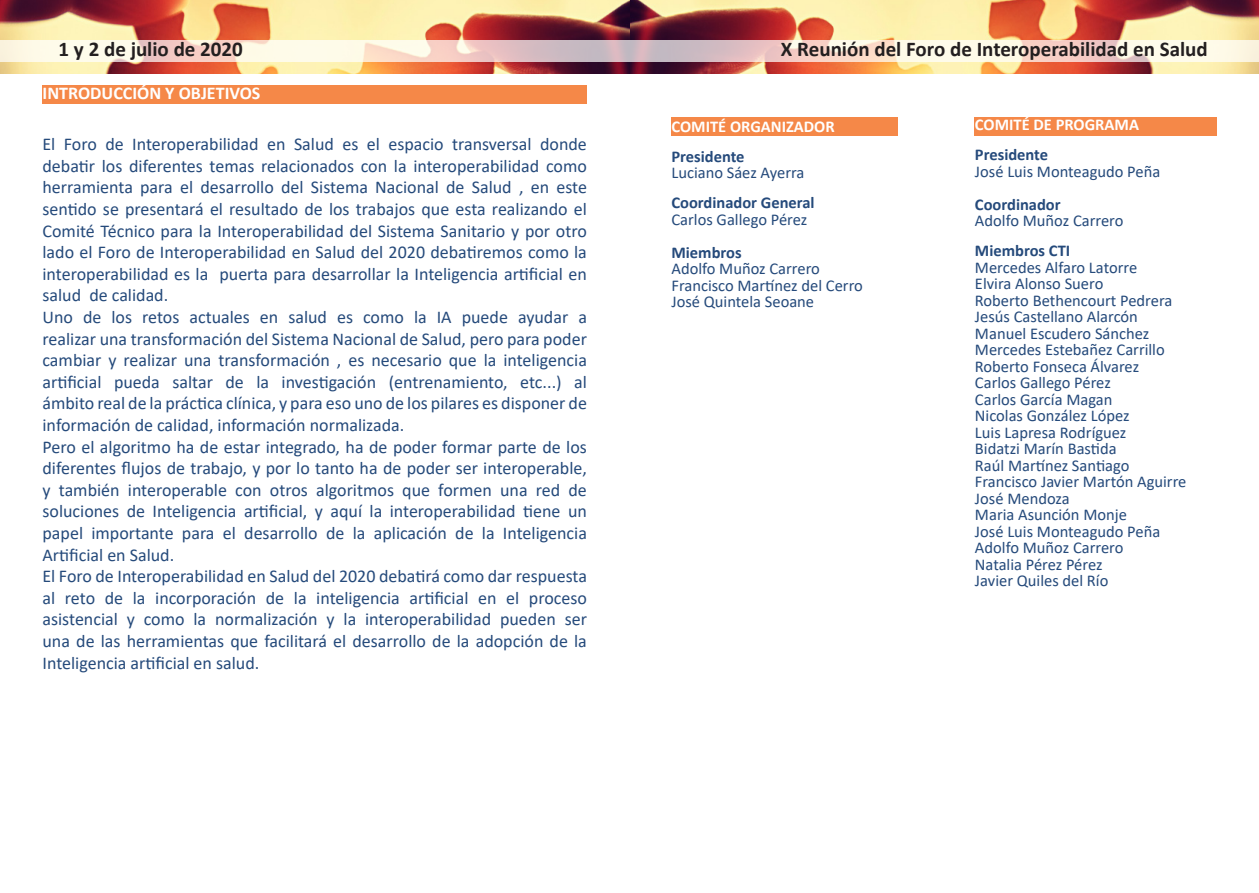
<style>
.page{position:relative;width:1259px;height:893px;background:#fff}
.page>*{position:absolute;margin:0;border:0;box-sizing:border-box;transform-origin:0 0}
.t1{font:700 21px "Calibri";color:#231f20}
.t2{font:18px/21.6px "Calibri";color:#254a7b}
.t3{font:700 18px "Calibri";color:#fff}
.t4{font:16.5px/16.5px "Calibri";color:#254a7b}
.t5{font:700 16.5px "Calibri";color:#254a7b}
.t6{font:700 16.5px "Calibri";color:#fff}
.s1{font-weight:700}
</style>
<div class="page">
<img style="left:0;top:0;width:1259px;height:74px">
<svg style="left:0;top:40px;width:1259px;height:21px;background:#f1ded4"></svg>
<div style="left:974px;top:117px;width:242px;height:19px;background:#f58848"></div>
<div style="left:671px;top:117px;width:226px;height:19px;background:#f58848"></div>
<div style="left:43px;top:85px;width:544px;height:18px;background:#f58848"></div>
<p class="t1" style="left:59px;top:34px;width:186px">1 y 2 de julio de 2020</p>
<p class="t1" style="left:781px;top:34px;width:428px">X Reunión del Foro de Interoperabilidad en Salud</p>
<p class="t3" style="left:43px;top:80px;width:219px">INTRODUCCIÓN Y OBJETIVOS</p>
<p class="t2" style="left:43px;top:133px;width:546px">El Foro de Interoperabilidad en Salud es el espacio transversal donde</p>
<p class="t2" style="left:43px;top:155px;width:546px">debatir los diferentes temas relacionados con la interoperabilidad como</p>
<p class="t2" style="left:43px;top:176px;width:546px">herramienta para el desarrollo del Sistema Nacional de Salud , en este</p>
<p class="t2" style="left:43px;top:198px;width:546px;text-align:justify">sentido se presentará el resultado de los trabajos que esta realizando el Comité Técnico para la Interoperabilidad del Sistema Sanitario y por otro lado el Foro de Interoperabilidad en Salud del 2020 debatiremos como la interoperabilidad es la puerta para desarrollar la Inteligencia artificial en salud de calidad.</p>
<p class="t2" style="left:43px;top:306px;width:546px">Uno de los retos actuales en salud es como la IA puede ayudar a</p>
<p class="t2" style="left:43px;top:327px;width:546px">realizar una transformación del Sistema Nacional de Salud, pero para poder</p>
<p class="t2" style="left:43px;top:349px;width:546px">cambiar y realizar una transformación , es necesario que la inteligencia</p>
<p class="t2" style="left:43px;top:371px;width:546px">artificial pueda saltar de la investigación (entrenamiento, etc...) al</p>
<p class="t2" style="left:43px;top:392px;width:546px">ámbito real de la práctica clínica, y para eso uno de los pilares es disponer de</p>
<p class="t2" style="left:43px;top:414px;width:363px">información de calidad, información normalizada.</p>
<p class="t2" style="left:43px;top:435px;width:546px">Pero el algoritmo ha de estar integrado, ha de poder formar parte de los diferentes flujos de trabajo, y por lo tanto ha de poder ser interoperable,</p>
<p class="t2" style="left:43px;top:479px;width:546px">y también interoperable con otros algoritmos que formen una red de</p>
<p class="t2" style="left:43px;top:500px;width:546px">soluciones de Inteligencia artificial, y aquí la interoperabilidad tiene un</p>
<p class="t2" style="left:43px;top:522px;width:546px">papel importante para el desarrollo de la aplicación de la Inteligencia</p>
<p class="t2" style="left:43px;top:543px;width:133px">Artificial en Salud.</p>
<p class="t2" style="left:43px;top:565px;width:546px">El Foro de Interoperabilidad en Salud del 2020 debatirá como dar respuesta</p>
<p class="t2" style="left:43px;top:587px;width:546px">al reto de la incorporación de la inteligencia artificial en el proceso</p>
<p class="t2" style="left:43px;top:608px;width:546px">asistencial y como la normalización y la interoperabilidad pueden ser una de las herramientas que facilitará el desarrollo de la adopción de la</p>
<p class="t2" style="left:43px;top:651px;width:218px">Inteligencia artificial en salud.</p>
<p class="t6" style="left:671px;top:115px;width:165px">COMITÉ ORGANIZADOR</p>
<p class="t5" style="left:671px;top:145px;width:75px">Presidente</p>
<p class="t4" style="left:671px;top:164px;width:134px">Luciano Sáez Ayerra</p>
<p class="t5" style="left:671px;top:191px;width:145px">Coordinador General</p>
<p class="t4" style="left:671px;top:211px;width:137px">Carlos Gallego Pérez</p>
<p class="t5" style="left:671px;top:241px;width:72px">Miembros</p>
<p class="t4" style="left:671px;top:260px;width:150px">Adolfo Muñoz Carrero</p>
<p class="t4" style="left:671px;top:277px;width:193px">Francisco Martínez del Cerro</p>
<p class="t4" style="left:671px;top:293px;width:144px">José Quintela Seoane</p>
<p class="t6" style="left:975px;top:113px;width:166px">COMITÉ DE PROGRAMA</p>
<p class="t5" style="left:975px;top:143px;width:75px">Presidente</p>
<p class="t4" style="left:975px;top:163px;width:187px">José Luis Monteagudo Peña</p>
<p class="t4" style="left:975px;top:196px;width:150px"><span class="s1">Coordinador<br></span>Adolfo Muñoz Carrero</p>
<p class="t5" style="left:975px;top:239px;width:97px">Miembros CTI</p>
<p class="t4" style="left:975px;top:259px;width:164px">Mercedes Alfaro Latorre</p>
<p class="t4" style="left:975px;top:275px;width:130px">Elvira Alonso Suero</p>
<p class="t4" style="left:975px;top:292px;width:199px">Roberto Bethencourt Pedrera</p>
<p class="t4" style="left:975px;top:308px;width:164px">Jesús Castellano Alarcón</p>
<p class="t4" style="left:975px;top:325px;width:176px">Manuel Escudero Sánchez</p>
<p class="t4" style="left:975px;top:341px;width:191px">Mercedes Estebañez Carrillo</p>
<p class="t4" style="left:975px;top:358px;width:166px">Roberto Fonseca Álvarez</p>
<p class="t4" style="left:975px;top:374px;width:137px">Carlos Gallego Pérez</p>
<p class="t4" style="left:975px;top:391px;width:139px">Carlos García Magan</p>
<p class="t4" style="left:975px;top:407px;width:156px">Nicolas González López</p>
<p class="t4" style="left:975px;top:424px;width:153px">Luis Lapresa Rodríguez</p>
<p class="t4" style="left:975px;top:440px;width:143px">Bidatzi Marín Bastida</p>
<p class="t4" style="left:975px;top:457px;width:156px">Raúl Martínez Santiago</p>
<p class="t4" style="left:975px;top:473px;width:213px">Francisco Javier Martón Aguirre</p>
<p class="t4" style="left:975px;top:490px;width:96px">José Mendoza</p>
<p class="t4" style="left:975px;top:506px;width:153px">Maria Asunción Monje</p>
<p class="t4" style="left:975px;top:523px;width:187px">José Luis Monteagudo Peña</p>
<p class="t4" style="left:975px;top:539px;width:150px">Adolfo Muñoz Carrero</p>
<p class="t4" style="left:975px;top:556px;width:129px">Natalia Pérez Pérez</p>
<p class="t4" style="left:975px;top:572px;width:135px">Javier Quiles del Río</p>
</div>
